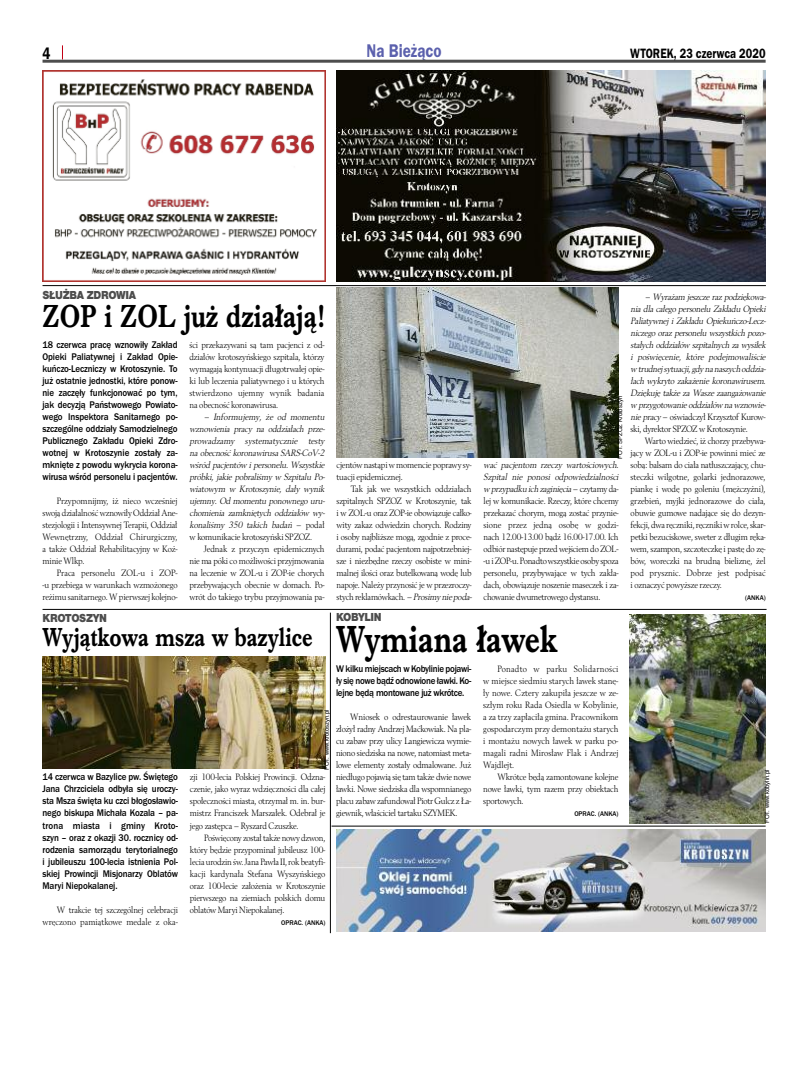
<style>
.page{position:relative;width:794px;height:1092px;background:#fff}
.page>*{position:absolute;margin:0;border:0;box-sizing:border-box;transform-origin:0 0}
.t1{font:700 39px "Imprint URWTCE";color:#000;scale:.8 1}
.t2{font:700 33px "Imprint URWTCE";color:#000;scale:.8 1}
.t3{font:700 27px "Imprint URWTCE";color:#000;scale:.8 1}
.t4{font:19px "Franklin Got URWTCE Dem";color:#5b60ad;scale:.8 1}
.t5{font:17px "Franklin Got URWTCE Dem";color:#000;scale:.8 1}
.t6{font:14px "Franklin Got URWTCE Dem";color:#000;scale:.8 1}
.t7{font:900 12px "Nimbus San TCE";letter-spacing:-.035em;color:#4d4d4d;scale:.9 1}
.t8{font:500 10px/12px "Franklin Got URWTCE";letter-spacing:-.01em;color:#000;text-align:justify;scale:.9 1}
.t9{font:9.6px/12px "Berling TCE";letter-spacing:-.02em;color:#000;text-align:justify;scale:.9 1}
.t10{font:italic 9.6px/12px "Berling TCE";letter-spacing:-.015em;color:#000;scale:.9 1}
.t11{font:500 7px "Franklin Got URWTCE";color:#000;scale:.95 1}
.t12{font:6px "Helvetica";letter-spacing:-.005em;color:#000}
.s1{font-style:normal}
.s2{font-style:italic}
</style>
<div class="page">
<hr style="left:43px;top:60px;width:722px;height:3px;background:#4d4d4d">
<svg style="left:62px;top:45px;width:1px;height:14px"></svg>
<img style="left:43px;top:71px;width:282px;height:210px">
<img style="left:336px;top:71px;width:429px;height:210px">
<img style="left:43px;top:656px;width:282px;height:112px">
<img style="left:336px;top:287px;width:283px;height:170px">
<img style="left:629px;top:614px;width:136px;height:209px">
<hr style="left:43px;top:285px;width:723px;height:1px;background:#000">
<img style="left:336px;top:829px;width:429px;height:102px">
<hr style="left:43px;top:609px;width:723px;height:1px;background:#000">
<hr style="left:330px;top:612px;width:1px;height:321px;background:#000">
<hr style="left:331px;top:825px;width:434px;height:1px;background:#000">
<h3 class="t5" style="left:43px;top:43px;width:11px">4</h3>
<h3 class="t4" style="left:366px;top:40px;width:95px">Na Bieżąco</h3>
<h3 class="t6" style="left:630px;top:45px;width:171px">WTOREK, 23 czerwca 2020</h3>
<p class="t7" style="left:43px;top:288px;width:105px">SŁUŻBA ZDROWIA</p>
<h2 class="t2" style="left:43px;top:296px;width:354px">ZOP i ZOL już działają!</h2>
<p class="t8" style="left:43px;top:339px;width:151px">18 czerwca pracę wznowiły Zakład Opieki Paliatywnej i Zakład Opie&shy;kuńczo-Leczniczy w Krotoszynie. To już ostatnie jednostki, które ponow&shy;nie zaczęły funkcjonować po tym, jak decyzją Państwowego Powiato&shy;wego Inspektora Sanitarnego po&shy;szczególne oddziały Samodzielnego Publicznego Zakładu Opieki Zdro&shy;wotnej w Krotoszynie zostały za&shy;mknięte z powodu wykrycia korona&shy;wirusa wśród personelu i pacjentów.</p>
<p class="t9" style="left:43px;top:495px;width:151px;text-indent:14px">Przypomnijmy, iż nieco wcześniej swoją działalność wznowiły Oddział Ane&shy;stezjologii i Intensywnej Terapii, Oddział Wewnętrzny, Oddział Chirurgiczny, a także Oddział Rehabilitacyjny w Koź&shy;minie Wlkp.</p>
<p class="t9" style="left:43px;top:567px;width:151px;text-indent:14px">Praca personelu ZOL-u i ZOP--u przebiega w warunkach wzmożonego reżimu sanitarnego. W pierwszej kolejno-</p>
<p class="t9" style="left:189px;top:339px;width:151px">ści przekazywani są tam pacjenci z od&shy;działów krotoszyńskiego szpitala, którzy wymagają kontynuacji długotrwałej opie&shy;ki lub leczenia paliatywnego i u których stwierdzono ujemny wynik badania na obecność koronawirusa.</p>
<p class="t10" style="left:189px;top:411px;width:153px;text-indent:14px">– Informujemy, że od momentu wznowienia pracy na oddziałach prze&shy;prowadzamy systematycznie testy na obecność koronawirusa SARS-CoV-2 wśród pacjentów i personelu. Wszystkie próbki, jakie pobraliśmy w Szpitalu Po&shy;wiatowym w Krotoszynie, dały wynik ujemny. Od momentu ponownego uru&shy;chomienia zamkniętych oddziałów wy&shy;konaliśmy 350 takich badań <span class="s1">– podał w komunikacie krotoszyński SPZOZ.</span></p>
<p class="t9" style="left:189px;top:543px;width:151px;text-indent:14px">Jednak z przyczyn epidemicznych nie ma póki co możliwości przyjmowania na leczenie w ZOL-u i ZOP-ie chorych przebywających obecnie w domach. Po&shy;wrót do takiego trybu przyjmowania pa-</p>
<p class="t7" style="left:43px;top:610px;width:73px">KROTOSZYN</p>
<h3 class="t3" style="left:43px;top:620px;width:339px">Wyjątkowa msza w bazylice</h3>
<p class="t9" style="left:336px;top:459px;width:151px">cjentównastąpiwmomencie poprawy sy&shy;tuacji epidemicznej.</p>
<p class="t9" style="left:336px;top:483px;width:153px;text-align:left;text-indent:14px">Tak jak we wszystkich oddziałach szpitalnych SPZOZ w Krotoszynie, tak i w ZOL-u oraz ZOP-ie obowiązuje całko&shy;wity zakaz odwiedzin chorych. Rodziny i osoby najbliższe mogą, zgodnie z proce&shy;durami, podać pacjentom najpotrzebniej&shy;sze i niezbędne rzeczy osobiste w mini&shy;malnej ilości oraz butelkowaną wodę lub napoje. Należy przynosić je w przezroczy&shy;stych reklamówkach. <span class="s2">–Prosimy niepoda-</span></p>
<p class="t10" style="left:630px;top:291px;width:153px;text-indent:14px">– Wyrażam jeszcze raz podziękowa&shy;nia dla całego personelu Zakładu Opieki Paliatywnej i Zakładu Opiekuńczo-Lecz&shy;niczego oraz personelu wszystkich pozo&shy;stałych oddziałów szpitalnych za wysiłek i poświęcenie, które podejmowaliście w trudnej sytuacji, gdy na naszych oddzia&shy;łach wykryto zakażenie koronawirusem.<br>Dziękuję także za Wasze zaangażowanie w przygotowanie oddziałów na wznowie&shy;niepracy <span class="s1">– oświadczył Krzysztof Kurow&shy;ski, dyrektor SPZOZ w Krotoszynie.</span></p>
<p class="t9" style="left:630px;top:435px;width:151px;text-indent:14px">Warto wiedzieć, iż chorzy przebywa&shy;jący w ZOL-u i ZOP-ie powinni mieć ze sobą: balsam do ciała natłuszczający, chu&shy;steczki wilgotne, golarki jednorazowe, piankę i wodę po goleniu (mężczyźni), grzebień, myjki jednorazowe do ciała, obuwie gumowe nadające się do dezyn&shy;fekcji, dwa ręczniki,ręcznikiwrolce,skar&shy;petki bezuciskowe, sweter z długim ręka&shy;wem, szampon, szczoteczkę i pastę do zę&shy;bów, woreczki na brudną bieliznę, żel pod prysznic. Dobrze jest podpisać i oznaczyć powyższe rzeczy.</p>
<p class="t11" style="left:745px;top:593px;width:23px">(ANKA)</p>
<p class="t12" style="left:617px;top:458px;width:64px;rotate:-90deg">FOT. SPZOZ Krotoszyn</p>
<p class="t9" style="left:483px;top:459px;width:153px;text-align:left"><span class="s2">wać pacjentom rzeczy wartościowych.<br>Szpital nie ponosi odpowiedzialności w przypadkuich zaginięcia</span>– czytamy da&shy;lej w komunikacie. Rzeczy, które chcemy przekazać chorym, mogą zostać przynie&shy;sione przez jedną osobę w godzi&shy;nach 12.00-13.00 bądź 16.00-17.00. Ich odbiór następuje przed wejściem do ZOL--u iZOP-u.Ponadtowszystkie osoby spoza personelu, przybywające w tych zakła&shy;dach, obowiązuje noszenie maseczek i za&shy;chowanie dwumetrowego dystansu.</p>
<p class="t7" style="left:336px;top:609px;width:52px">KOBYLIN</p>
<h1 class="t1" style="left:336px;top:615px;width:279px">Wymiana ławek</h1>
<p class="t8" style="left:43px;top:771px;width:152px">14 czerwca w Bazylice pw. Świętego Jana Chrzciciela odbyła się uroczy&shy;sta Msza święta ku czci błogosławio&shy;nego biskupa Michała Kozala – pa&shy;trona miasta i gminy Kroto&shy;szyn – oraz z okazji 30. rocznicy od&shy;rodzenia samorządu terytorialnego i jubileuszu 100-lecia istnienia Pol&shy;skiej Prowincji Misjonarzy Oblatów Maryi Niepokalanej.</p>
<p class="t9" style="left:43px;top:903px;width:152px;text-align:right">W trakcie tej szczególnej celebracji wręczono pamiątkowe medale z oka-</p>
<p class="t8" style="left:336px;top:663px;width:152px">W kilku miejscach w Kobylinie pojawi&shy;ły się nowe bądź odnowione ławki. Ko&shy;lejne będą montowane już wkrótce.</p>
<p class="t9" style="left:336px;top:711px;width:152px;text-indent:14px">Wniosek o odrestaurowanie ławek złożył radny Andrzej Maćkowiak. Na pla&shy;cu zabaw przy ulicy Langiewicza wymie&shy;niono siedziska na nowe, natomiast meta&shy;lowe elementy zostały odmalowane. Już niedługo pojawią się tam także dwie nowe ławki. Nowe siedziska dla wspomnianego placu zabaw zafundował Piotr Gulcz z Ła&shy;giewnik, właściciel tartaku SZYMEK.</p>
<p class="t12" style="left:324px;top:770px;width:62px;rotate:-90deg">FOT. www.krotoszyn.pl</p>
<p class="t9" style="left:190px;top:771px;width:152px">zji 100-lecia Polskiej Prowincji. Odzna&shy;czenie, jako wyraz wdzięczności dla całej społeczności miasta, otrzymał m. in. bur&shy;mistrz Franciszek Marszałek. Odebrał je jego zastępca – Ryszard Czuszke.</p>
<p class="t9" style="left:190px;top:831px;width:152px;text-indent:14px">Poświęcony został także nowy dzwon, który będzie przypominał jubileusz 100- lecia urodzin św. Jana Pawła II, rok beatyfi&shy;kacji kardynała Stefana Wyszyńskiego oraz 100-lecie założenia w Krotoszynie pierwszego na ziemiach polskich domu oblatów Maryi Niepokalanej.</p>
<p class="t11" style="left:281px;top:917px;width:48px">OPRAC. (ANKA)</p>
<p class="t9" style="left:483px;top:663px;width:152px;text-indent:14px">Ponadto w parku Solidarności w miejsce siedmiu starych ławek stanę&shy;ły nowe. Cztery zakupiła jeszcze w ze&shy;szłym roku Rada Osiedla w Kobylinie, a za trzy zapłaciła gmina. Pracownikom gospodarczym przy demontażu starych i montażu nowych ławek w parku po&shy;magali radni Mirosław Flak i Andrzej Wajdlejt.</p>
<p class="t9" style="left:483px;top:771px;width:152px;text-indent:14px">Wkrótce będą zamontowane kolejne nowe ławki, tym razem przy obiektach sportowych.</p>
<p class="t11" style="left:574px;top:809px;width:48px">OPRAC. (ANKA)</p>
<p class="t12" style="left:764px;top:823px;width:55px;rotate:-90deg">FOT. www.kobylin.pl</p>
</div>
